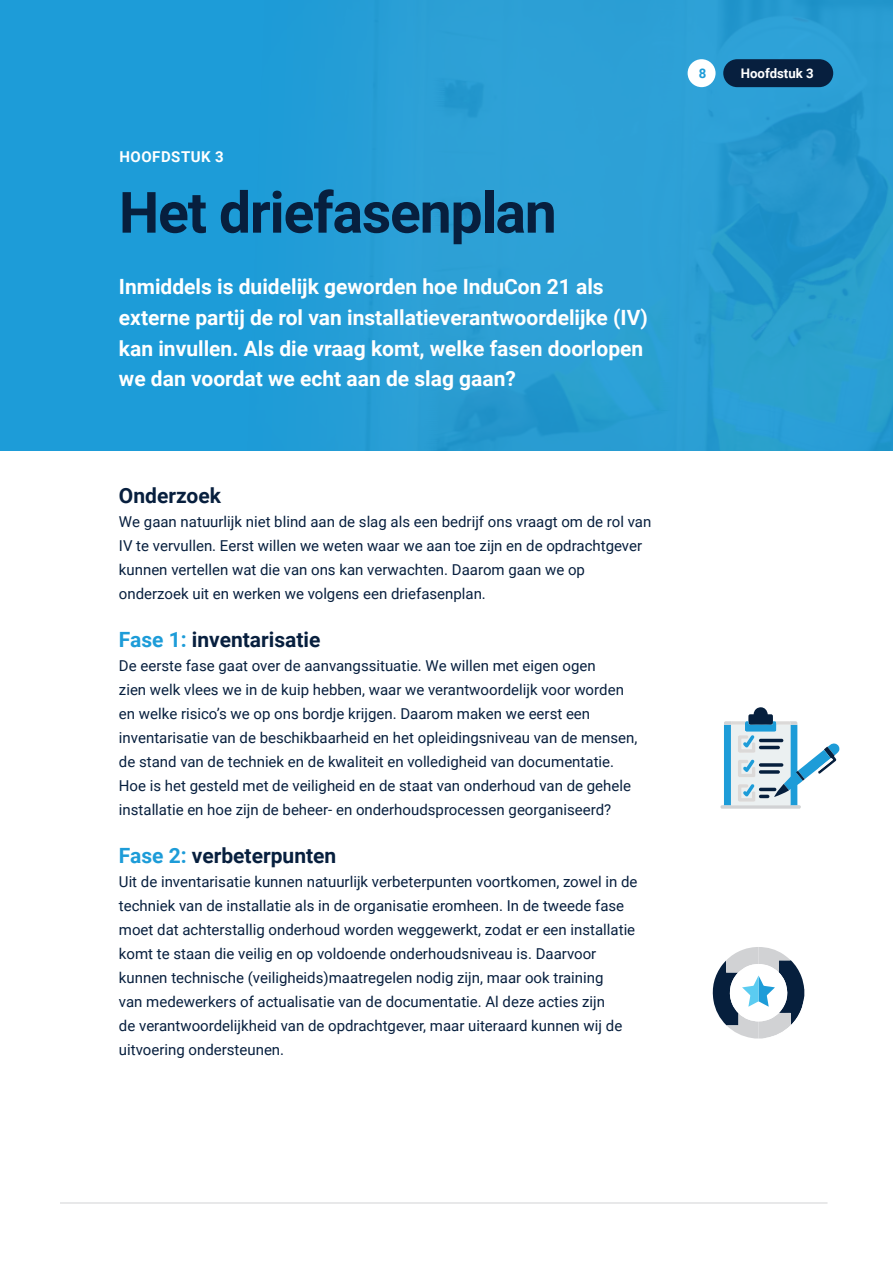
<style>
.page{position:relative;width:893px;height:1263px;background:#fff}
.page>*{position:absolute;margin:0;border:0;box-sizing:border-box;transform-origin:0 0}
.t1{font:700 57px "Roboto";letter-spacing:-.02em;color:#071f3e}
.t2{font:700 21px/30.8px "Roboto";color:#fff}
.t3{font:700 21px "Roboto";color:#071f3e}
.t4{font:15px/24px "Roboto";color:#071f3e}
.t5{font:700 15px "Roboto";letter-spacing:.035em;color:#fff}
.t6{font:700 13.2px "Roboto";color:#fff}
.t7{font:700 13.2px "Roboto";color:#1d9cd8}
.s1{color:#1d9cd8}
</style>
<div class="page">
<div style="left:0;top:0;width:893px;height:450px;background:#1d9cd8"></div>
<img style="left:361px;top:0;width:532px;height:450px">
<div style="left:688px;top:59px;width:28px;height:28px;background:#fff;border-radius:50%"></div>
<div style="left:723px;top:59px;width:110px;height:28px;background:#071f3e;border-radius:14px"></div>
<svg style="left:712px;top:947px;width:92px;height:91px"></svg>
<svg style="left:720px;top:707px;width:119px;height:102px"></svg>
<hr style="left:60px;top:1202px;width:767px;height:1px;background:#d1d2d4">
<p class="t5" style="left:119px;top:146px;width:106px">HOOFDSTUK 3</p>
<h1 class="t1" style="left:119px;top:172px;width:439px">Het driefasenplan</h1>
<h2 class="t2" style="left:119px;top:271px;width:531px">Inmiddels is duidelijk geworden hoe InduCon 21 als externe partij de rol van installatieverantwoordelijke (IV) kan invullen. Als die vraag komt, welke fasen doorlopen we dan voordat we echt aan de slag gaan?</h2>
<h2 class="t3" style="left:119px;top:480px;width:104px">Onderzoek</h2>
<p class="t4" style="left:119px;top:509px;width:534px">We gaan natuurlijk niet blind aan de slag als een bedrijf ons vraagt om de rol van IV te vervullen. Eerst willen we weten waar we aan toe zijn en de opdrachtgever kunnen vertellen wat die van ons kan verwachten. Daarom gaan we op onderzoek uit en werken we volgens een driefasenplan.</p>
<h2 class="t3" style="left:119px;top:624px;width:203px"><span class="s1">Fase 1:</span> inventarisatie</h2>
<p class="t4" style="left:119px;top:653px;width:520px">De eerste fase gaat over de aanvangssituatie. We willen met eigen ogen<br>zien welk vlees we in de kuip hebben, waar we verantwoordelijk voor worden en welke risico’s we op ons bordje krijgen. Daarom maken we eerst een inventarisatie van de beschikbaarheid en het opleidingsniveau van de mensen, de stand van de techniek en de kwaliteit en volledigheid van documentatie.<br>Hoe is het gesteld met de veiligheid en de staat van onderhoud van de gehele installatie en hoe zijn de beheer- en onderhoudsprocessen georganiseerd?</p>
<h2 class="t3" style="left:119px;top:840px;width:219px"><span class="s1">Fase 2:</span> verbeterpunten</h2>
<p class="t4" style="left:119px;top:869px;width:520px">Uit de inventarisatie kunnen natuurlijk verbeterpunten voortkomen, zowel in de techniek van de installatie als in de organisatie eromheen. In de tweede fase moet dat achterstallig onderhoud worden weggewerkt, zodat er een installatie komt te staan die veilig en op voldoende onderhoudsniveau is. Daarvoor kunnen technische (veiligheids)maatregelen nodig zijn, maar ook training<br>van medewerkers of actualisatie van de documentatie. Al deze acties zijn<br>de verantwoordelijkheid van de opdrachtgever, maar uiteraard kunnen wij de uitvoering ondersteunen.</p>
<p class="t7" style="left:699px;top:64px;width:9px">8</p>
<p class="t6" style="left:741px;top:64px;width:74px">Hoofdstuk 3</p>
</div>
